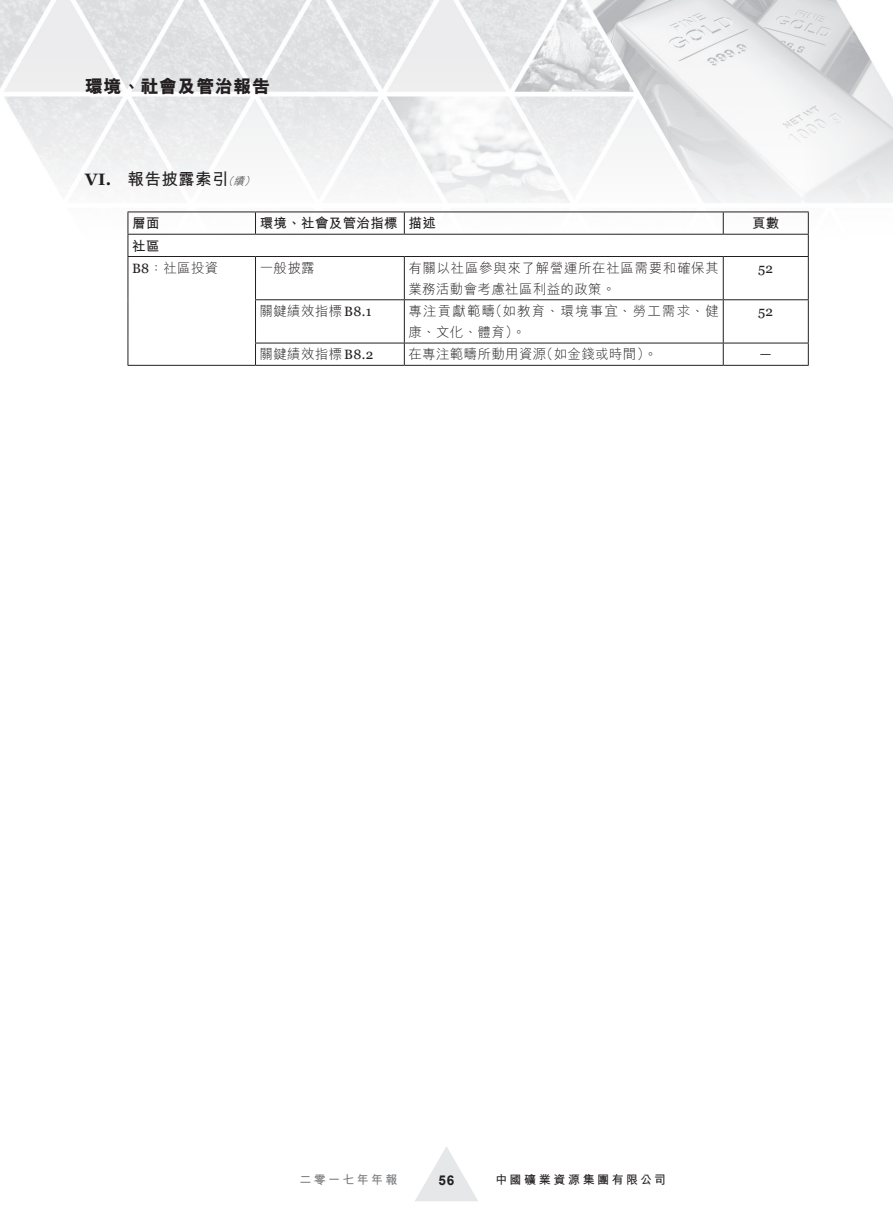
<style>
.page{position:relative;width:893px;height:1212px;background:#fff}
.page>*{position:absolute;margin:0;border:0;box-sizing:border-box;transform-origin:0 0}
.t1{font:800 18px "M Hei HK";letter-spacing:.03em;color:#231f20}
.t2{font:700 16.5px "M Hei HK";letter-spacing:.025em;color:#231f20}
.t3{font:700 16.5px "Georgia";color:#231f20}
.t4{font:300 13.5px "M Hei HK";letter-spacing:.025em;color:#231f20}
.t5{font:300 13.5px "M Hei HK";letter-spacing:.045em;color:#231f20}
.t6{font:700 13.5px/22.2px "M Hei HK";letter-spacing:.025em;color:#231f20}
.t7{font:300 13.5px "M Hei HK";letter-spacing:.085em;color:#231f20}
.t8{font:13.5px "Georgia";color:#231f20}
.t9{font:700 13.5px "Arial";color:#231f20}
.t10{font:700 12px "M Hei HK";letter-spacing:.205em;color:#231f20}
.t11{font:700 12px "M Hei HK";letter-spacing:.195em;color:#76787b}
.t12{font:italic 300 10.5px "M Hei HK";color:#231f20}
.s1{font-family:"Georgia";font-weight:400}
</style>
<div class="page">
<img style="left:0;top:0;width:893px;height:366px">
<svg style="left:415px;top:1146px;width:63px;height:55px"></svg>
<hr style="left:128px;top:212px;width:127px;height:1px;background:#231f20">
<hr style="left:255px;top:212px;width:149px;height:1px;background:#231f20">
<svg style="left:255px;top:212px;width:1px;height:22px"></svg>
<hr style="left:404px;top:212px;width:319px;height:1px;background:#231f20">
<svg style="left:404px;top:212px;width:1px;height:22px"></svg>
<hr style="left:723px;top:212px;width:86px;height:1px;background:#231f20">
<svg style="left:723px;top:212px;width:1px;height:22px"></svg>
<hr style="left:128px;top:234px;width:127px;height:1px;background:#231f20">
<svg style="left:128px;top:212px;width:1px;height:44px"></svg>
<hr style="left:255px;top:234px;width:149px;height:1px;background:#231f20">
<hr style="left:404px;top:234px;width:319px;height:1px;background:#231f20">
<hr style="left:723px;top:234px;width:86px;height:1px;background:#231f20">
<svg style="left:808px;top:212px;width:1px;height:44px"></svg>
<hr style="left:128px;top:256px;width:127px;height:1px;background:#231f20">
<hr style="left:128px;top:257px;width:1px;height:43px;background:#231f20">
<hr style="left:255px;top:256px;width:149px;height:1px;background:#231f20">
<hr style="left:255px;top:257px;width:1px;height:42px;background:#231f20">
<hr style="left:404px;top:256px;width:319px;height:1px;background:#231f20">
<hr style="left:404px;top:257px;width:1px;height:42px;background:#231f20">
<hr style="left:723px;top:256px;width:86px;height:1px;background:#231f20">
<hr style="left:723px;top:257px;width:1px;height:42px;background:#231f20">
<hr style="left:808px;top:257px;width:1px;height:42px;background:#231f20">
<hr style="left:128px;top:300px;width:1px;height:43px;background:#231f20">
<hr style="left:255px;top:299px;width:149px;height:1px;background:#231f20">
<hr style="left:255px;top:300px;width:1px;height:43px;background:#231f20">
<hr style="left:404px;top:299px;width:319px;height:1px;background:#231f20">
<hr style="left:404px;top:300px;width:1px;height:43px;background:#231f20">
<hr style="left:723px;top:299px;width:86px;height:1px;background:#231f20">
<hr style="left:723px;top:300px;width:1px;height:43px;background:#231f20">
<hr style="left:808px;top:300px;width:1px;height:43px;background:#231f20">
<svg style="left:128px;top:343px;width:1px;height:22px"></svg>
<hr style="left:255px;top:343px;width:149px;height:1px;background:#231f20">
<svg style="left:255px;top:343px;width:1px;height:22px"></svg>
<hr style="left:404px;top:343px;width:319px;height:1px;background:#231f20">
<svg style="left:404px;top:343px;width:1px;height:22px"></svg>
<hr style="left:723px;top:343px;width:86px;height:1px;background:#231f20">
<svg style="left:723px;top:343px;width:1px;height:22px"></svg>
<svg style="left:808px;top:343px;width:1px;height:22px"></svg>
<hr style="left:128px;top:365px;width:127px;height:1px;background:#231f20">
<hr style="left:255px;top:365px;width:149px;height:1px;background:#231f20">
<hr style="left:404px;top:365px;width:319px;height:1px;background:#231f20">
<hr style="left:723px;top:365px;width:86px;height:1px;background:#231f20">
<h1 class="t1" style="left:85px;top:74px;width:187px">環境、社會及管治報告</h1>
<p class="t3" style="left:85px;top:168px;width:28px">VI.</p>
<p class="t2" style="left:128px;top:167px;width:103px">報告披露索引</p>
<p class="t12" style="left:233px;top:174px;width:16px">續</p>
<p class="t12" style="left:223px;top:174px;width:16px">（</p>
<p class="t12" style="left:244px;top:174px;width:16px">(</p>
<p class="t6" style="left:132px;top:211px;width:29px">層面社區</p>
<p class="t4" style="left:132px;top:258px;width:88px"><span class="s1">B8</span>：社區投資</p>
<p class="t6" style="left:260px;top:211px;width:140px">環境、社會及管治指標</p>
<p class="t6" style="left:409px;top:211px;width:29px">描述</p>
<p class="t4" style="left:260px;top:258px;width:56px">一般披露</p>
<p class="t5" style="left:408px;top:258px;width:312px">有關以社區參與來了解營運所在社區需要和確保其</p>
<p class="t4" style="left:408px;top:279px;width:209px">業務活動會考慮社區利益的政策。</p>
<p class="t4" style="left:260px;top:302px;width:113px">關鍵績效指標<span class="s1">B8.1</span></p>
<p class="t7" style="left:489px;top:302px;width:232px">（如教育、環境事宜、勞工需求、健</p>
<p class="t4" style="left:408px;top:302px;width:88px">專注貢獻範疇</p>
<p class="t4" style="left:408px;top:323px;width:119px">康、文化、體育。(</p>
<p class="t4" style="left:260px;top:345px;width:115px">關鍵績效指標<span class="s1">B8.2</span></p>
<p class="t4" style="left:540px;top:345px;width:119px">（如金錢或時間。(</p>
<p class="t4" style="left:408px;top:345px;width:139px">在專注範疇所動用資源</p>
<p class="t6" style="left:752px;top:211px;width:29px">頁數</p>
<p class="t8" style="left:758px;top:260px;width:16px">52</p>
<p class="t8" style="left:758px;top:303px;width:16px">52</p>
<p class="t8" style="left:760px;top:345px;width:13px">—</p>
<p class="t11" style="left:300px;top:1171px;width:100px">二零一七年年報</p>
<p class="t9" style="left:439px;top:1171px;width:17px">56</p>
<p class="t10" style="left:495px;top:1171px;width:172px">中國礦業資源集團有限公司</p>
</div>
